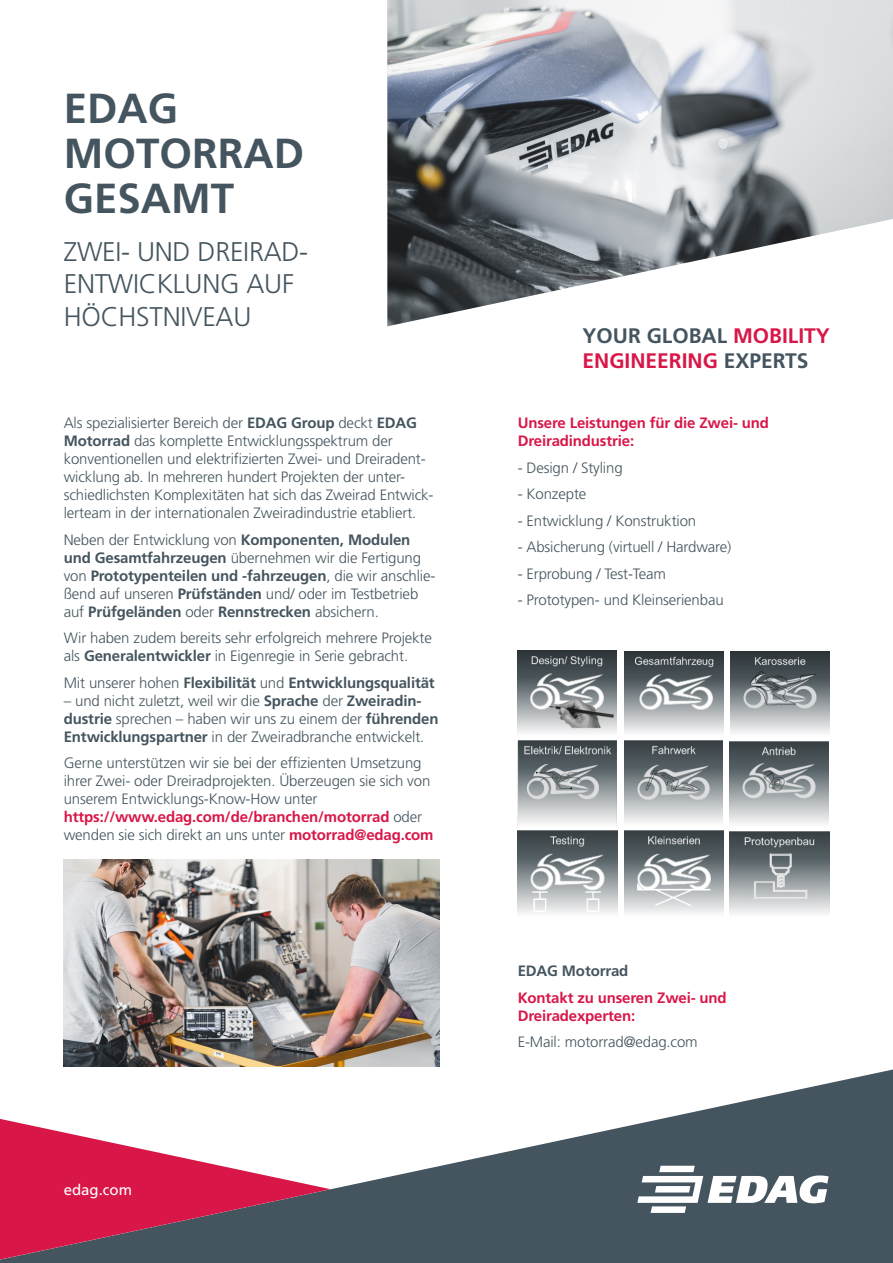
<style>
.page{position:relative;width:893px;height:1263px;background:#fff}
.page>*{position:absolute;margin:0;border:0;box-sizing:border-box;transform-origin:0 0}
.t1{font:700 42px/45px "Frutiger LT Pro";color:#45555f}
.Fließtext{font:300 27px/32.4px "Frutiger LT Pro";letter-spacing:-.01em;color:#45555f}
.t2{font:700 21px "Frutiger LT Pro";color:#45555f}
.t3{font:700 21px "Frutiger LT Pro";color:#d81748}
.Fließtext-2{font:300 15px/18px "Frutiger LT Pro";letter-spacing:-.01em;color:#45555f}
.Fließtext-3{font:700 15px/18px "Frutiger LT Pro";letter-spacing:-.01em;color:#d81748}
.Fließtext-4{font:700 15px "Frutiger LT Pro";letter-spacing:-.01em;color:#45555f}
.t4{font:15px "Frutiger LT Pro";color:#fff}
.s1{font-weight:700}
.s2{font-weight:300}
.s3{font-weight:700;color:#d81748}
.s4{color:#d81748}
.s5{color:#45555f}
</style>
<div class="page">
<svg style="left:0;top:1069px;width:893px;height:194px;fill:#45555f"></svg>
<svg style="left:0;top:1119px;width:331px;height:140px"></svg>
<img style="left:387px;top:0;width:506px;height:326px">
<svg style="left:637px;top:1166px;width:192px;height:47px"></svg>
<img style="left:624px;top:741px;width:99px;height:81px">
<img style="left:624px;top:651px;width:99px;height:82px">
<img style="left:730px;top:651px;width:99px;height:82px">
<img style="left:624px;top:831px;width:99px;height:82px">
<img style="left:729px;top:831px;width:100px;height:83px">
<img style="left:518px;top:831px;width:99px;height:83px">
<img style="left:729px;top:741px;width:99px;height:82px">
<img style="left:518px;top:651px;width:99px;height:82px">
<img style="left:518px;top:741px;width:99px;height:85px">
<img style="left:64px;top:859px;width:376px;height:208px">
<p class="t1" style="left:64px;top:86px;width:242px">EDAG<br>MOTORRAD<br>GESAMT</p>
<p class="Fließtext" style="left:64px;top:236px;width:246px">ZWEI- UND DREIRAD-<br>ENTWICKLUNG AUF<br>HÖCHSTNIVEAU</p>
<p class="Fließtext-2" style="left:64px;top:414px;width:371px">Als spezialisierter Bereich der <span class="s1">EDAG Group</span> deckt <span class="s1">EDAG Motorrad</span> das komplette Entwicklungsspektrum der konventionellen und elektrifizierten Zwei- und Dreiradent&shy;wicklung ab. In mehreren hundert Projekten der unter&shy;schiedlichsten Komplexitäten hat sich das Zweirad Entwick&shy;lerteam in der internationalen Zweiradindustrie etabliert.</p>
<p class="Fließtext-2" style="left:64px;top:530px;width:373px">Neben der Entwicklung von <span class="s1">Komponenten, Modulen und Gesamtfahrzeugen</span> übernehmen wir die Fertigung von <span class="s1">Prototypenteilen und -fahrzeugen</span>, die wir anschlie&shy;ßend auf unseren <span class="s1">Prüfständen</span> und/ oder im Testbetrieb auf <span class="s1">Prüfgeländen</span> oder <span class="s1">Rennstrecken</span> absichern.</p>
<p class="Fließtext-2" style="left:64px;top:629px;width:370px">Wir haben zudem bereits sehr erfolgreich mehrere Projekte als <span class="s1">Generalentwickler</span> in Eigenregie in Serie gebracht.</p>
<p class="Fließtext-4" style="left:64px;top:673px;width:372px"><span class="s2">Mit unserer hohen</span> Flexibilität <span class="s2">und</span> Entwicklungsqualität</p>
<p class="Fließtext-2" style="left:64px;top:691px;width:376px">– und nicht zuletzt, weil wir die <span class="s1">Sprache</span> der <span class="s1">Zweiradin&shy;dustrie</span> sprechen – haben wir uns zu einem der <span class="s1">führenden<br>Entwicklungspartner</span> in der Zweiradbranche entwickelt.</p>
<p class="Fließtext-2" style="left:64px;top:754px;width:371px">Gerne unterstützen wir sie bei der effizienten Umsetzung ihrer Zwei- oder Dreiradprojekten. Überzeugen sie sich von unserem Entwicklungs-Know-How unter <span class="s3">https://www.edag.com/de/branchen/motorrad</span> oder wenden sie sich direkt an uns unter <span class="s3">motorrad@edag.com</span></p>
<p class="t4" style="left:64px;top:1181px;width:70px">edag.com</p>
<p class="t2" style="left:583px;top:323px;width:249px">YOUR GLOBAL <span class="s4">MOBILITY</span></p>
<p class="t3" style="left:583px;top:349px;width:228px">ENGINEERING <span class="s5">EXPERTS</span></p>
<p class="Fließtext-3" style="left:518px;top:414px;width:253px">Unsere Leistungen für die Zwei- und<br>Dreiradindustrie:</p>
<p class="Fließtext-2" style="left:518px;top:458px;width:106px">- Design / Styling</p>
<p class="Fließtext-2" style="left:518px;top:485px;width:70px">- Konzepte</p>
<p class="Fließtext-2" style="left:518px;top:511px;width:180px">- Entwicklung / Konstruktion</p>
<p class="Fließtext-2" style="left:518px;top:538px;width:215px">- Absicherung (virtuell / Hardware)</p>
<p class="Fließtext-2" style="left:518px;top:564px;width:150px">- Erprobung / Test-Team</p>
<p class="Fließtext-2" style="left:518px;top:591px;width:207px">- Prototypen- und Kleinserienbau</p>
<p class="Fließtext-4" style="left:518px;top:962px;width:112px">EDAG Motorrad</p>
<p class="Fließtext-3" style="left:518px;top:988px;width:211px">Kontakt zu unseren Zwei- und<br>Dreiradexperten:</p>
<p class="Fließtext-2" style="left:518px;top:1033px;width:182px">E-Mail: motorrad@edag.com</p>
</div>
